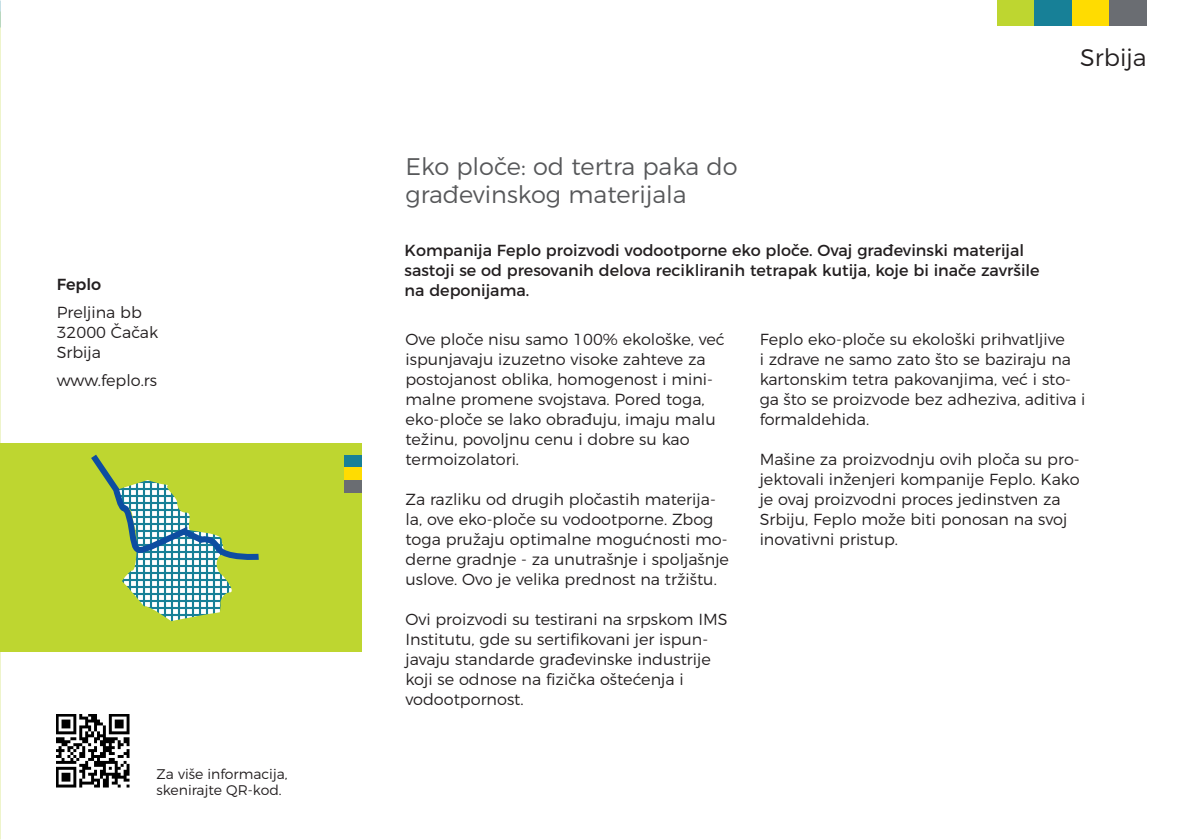
<style>
.page{position:relative;width:1191px;height:840px;background:#fff}
.page>*{position:absolute;margin:0;border:0;box-sizing:border-box;transform-origin:0 0}
.t1{font:300 24px "Montserrat";color:#57585a}
.t2{font:300 24px "Montserrat";color:#231f20}
.t3{font:300 16px/20px "Montserrat";color:#231f20}
.t4{font:16px/20px "Montserrat";color:#231f20}
.t5{font:500 16px "Montserrat";color:#231f20}
.t6{font:300 14px/16px "Montserrat";color:#231f20}
</style>
<div class="page">
<div style="left:0;top:442px;width:361px;height:209px;background:#bed630"></div>
<div style="left:344px;top:455px;width:17px;height:12px;background:#178097"></div>
<div style="left:344px;top:467px;width:17px;height:13px;background:#ffdc01"></div>
<div style="left:344px;top:480px;width:17px;height:12px;background:#6a6d72"></div>
<img style="left:57px;top:714px;width:73px;height:74px">
<div style="left:997px;top:0;width:37px;height:26px;background:#bed630"></div>
<div style="left:1034px;top:0;width:37px;height:26px;background:#178097"></div>
<div style="left:1071px;top:0;width:38px;height:26px;background:#ffdc01"></div>
<div style="left:1109px;top:0;width:37px;height:26px;background:#6a6d72"></div>
<svg style="left:91px;top:454px;width:168px;height:166px"></svg>
<p class="t5" style="left:57px;top:271px;width:46px">Feplo</p>
<p class="t3" style="left:57px;top:301px;width:87px">Preljina bb</p>
<p class="t3" style="left:57px;top:321px;width:103px">32000 Čačak</p>
<p class="t3" style="left:57px;top:341px;width:46px">Srbija</p>
<p class="t3" style="left:57px;top:369px;width:102px">www.feplo.rs</p>
<p class="t6" style="left:156px;top:764px;width:133px">Za više informacija, skenirajte QR-kod.</p>
<p class="t1" style="left:405px;top:148px;width:334px">Eko ploče: od tertra paka do</p>
<p class="t1" style="left:405px;top:176px;width:283px">građevinskog materijala</p>
<p class="t4" style="left:404px;top:238px;width:636px">Kompanija Feplo proizvodi vodootporne eko ploče. Ovaj građevinski materijal sastoji se od presovanih delova recikliranih tetrapak kutija, koje bi inače završile</p>
<p class="t4" style="left:404px;top:278px;width:126px">na deponijama.</p>
<p class="t2" style="left:1080px;top:38px;width:68px">Srbija</p>
<p class="t3" style="left:405px;top:327px;width:321px">Ove ploče nisu samo 100% ekološke, već ispunjavaju izuzetno visoke zahteve za postojanost oblika, homogenost i mini&shy;malne promene svojstava. Pored toga, eko-ploče se lako obrađuju, imaju malu težinu, povoljnu cenu i dobre su kao termoizolatori.</p>
<p class="t3" style="left:405px;top:487px;width:325px">Za razliku od drugih pločastih materija&shy;la, ove eko-ploče su vodootporne. Zbog toga pružaju optimalne mogućnosti mo&shy;derne gradnje - za unutrašnje i spoljašnje uslove. Ovo je velika prednost na tržištu.</p>
<p class="t3" style="left:405px;top:607px;width:323px">Ovi proizvodi su testirani na srpskom IMS Institutu, gde su sertifikovani jer ispun&shy;javaju standarde građevinske industrije koji se odnose na fizička oštećenja i vodootpornost.</p>
<p class="t3" style="left:759px;top:327px;width:327px">Feplo eko-ploče su ekološki prihvatljive<br>i zdrave ne samo zato što se baziraju na kartonskim tetra pakovanjima, već i sto&shy;ga što se proizvode bez adheziva, aditiva i formaldehida.</p>
<p class="t3" style="left:759px;top:447px;width:321px">Mašine za proizvodnju ovih ploča su pro&shy;jektovali inženjeri kompanije Feplo. Kako je ovaj proizvodni proces jedinstven za Srbiju, Feplo može biti ponosan na svoj inovativni pristup.</p>
</div>
